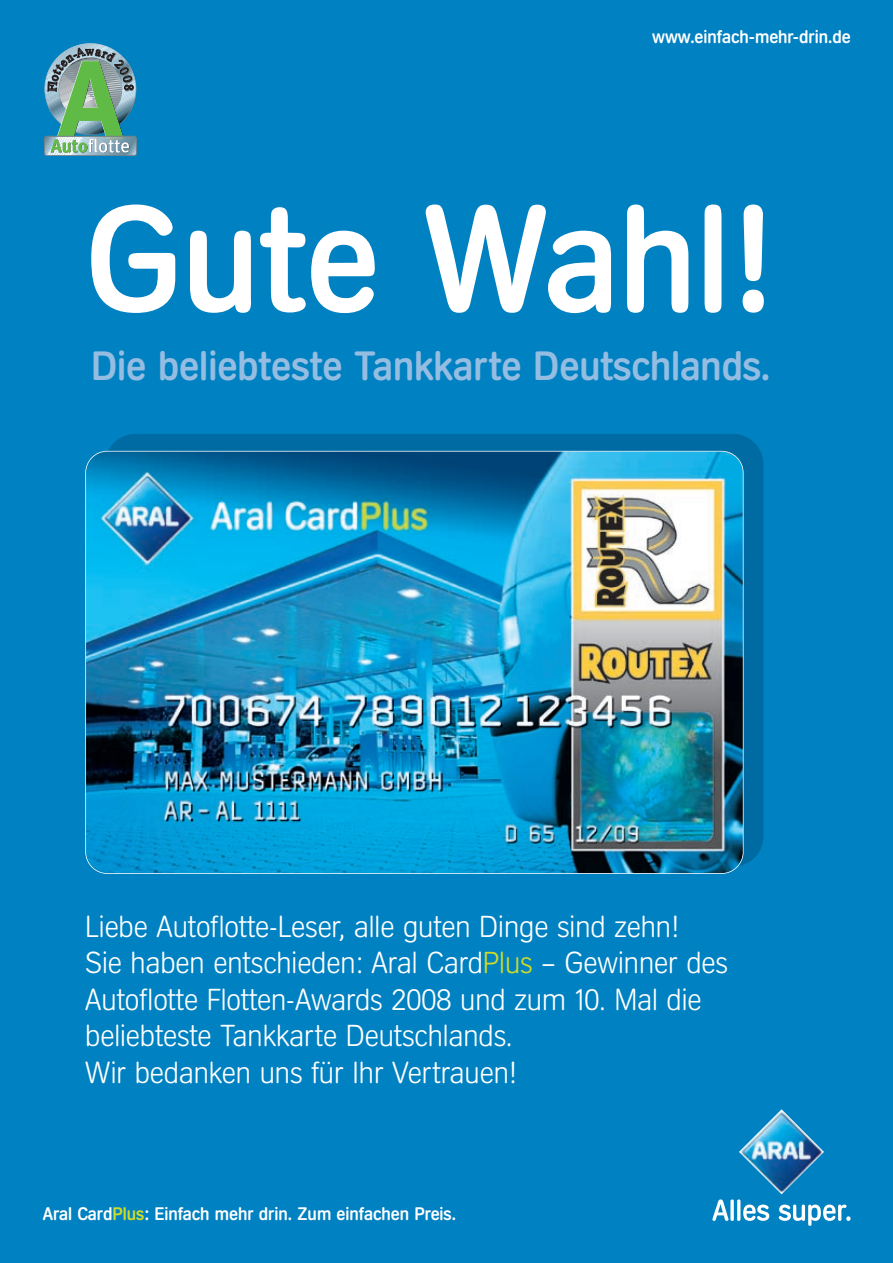
<style>
.page{position:relative;width:893px;height:1263px;background:#0081c1}
.page>*{position:absolute;margin:0;border:0;box-sizing:border-box;transform-origin:0 0}
.t1{font:500 148.5px "Aral V2";color:#fff}
.t2{font:500 40.5px "Aral V2";color:#94bde1}
.t3{font:300 30px/36.6px "Aral V2";color:#fff}
.t4{font:500 18px "Aral V2";color:#fff}
.s1{color:#cfdc27}
</style>
<div class="page">
<img style="left:712px;top:1109px;width:112px;height:117px">
<div style="left:105px;top:434px;width:658px;height:432px;background:#006ba2;border-radius:30px"></div>
<img style="left:86px;top:451px;width:657px;height:422px;border-radius:22px">
<div style="left:85px;top:451px;width:659px;height:423px;border:2px solid #fff;border-radius:22px"></div>
<svg style="left:44px;top:43px;width:92px;height:113px"></svg>
<p class="t4" style="left:652px;top:26px;width:200px">www.einfach-mehr-drin.de</p>
<h1 class="t1" style="left:85px;top:172px;width:687px">Gute Wahl!</h1>
<h2 class="t2" style="left:91px;top:342px;width:681px">Die beliebteste Tankkarte Deutschlands.</h2>
<p class="t3" style="left:85px;top:908px;width:644px">Liebe Autoflotte-Leser, alle guten Dinge sind zehn!<br>Sie haben entschieden: Aral Card<span class="s1">Plus</span> – Gewinner des Autoflotte Flotten-Awards 2008 und zum 10. Mal die beliebteste Tankkarte Deutschlands.<br>Wir bedanken uns für Ihr Vertrauen!</p>
<p class="t4" style="left:43px;top:1203px;width:415px">Aral Card<span class="s1">Plus</span>: Einfach mehr drin. Zum einfachen Preis.</p>
</div>
